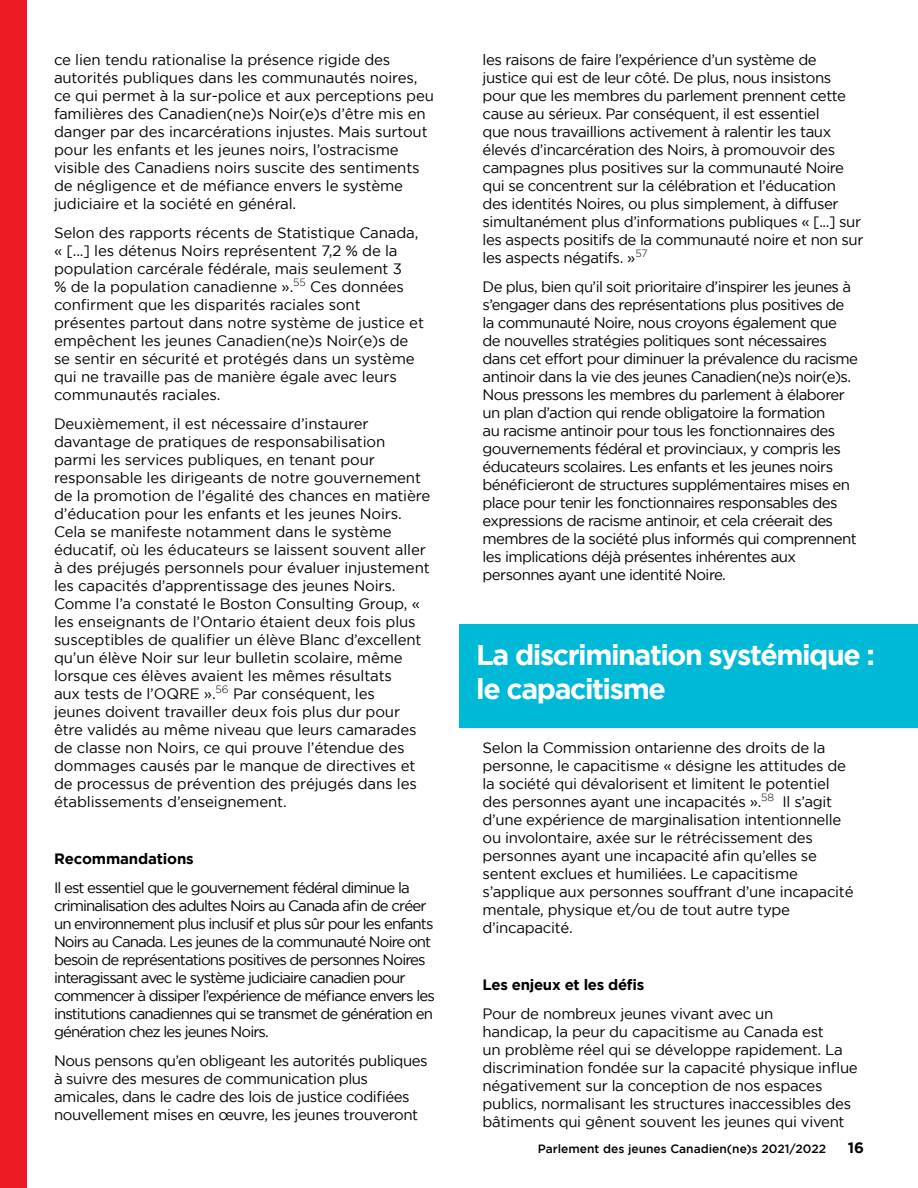
<style>
.page{position:relative;width:918px;height:1188px;background:#fff}
.page>*{position:absolute;margin:0;border:0;box-sizing:border-box;transform-origin:0 0}
.t1{font:700 28.5px/34.2px "Gotham";letter-spacing:-.05em;color:#fff}
.t2{font:15px/18px "Gotham";letter-spacing:-.02em;color:#000}
.t3{font:15px/18px "Gotham";letter-spacing:-.04em;color:#000}
.t4{font:15px/18px "Gotham";letter-spacing:-.06em;color:#000}
.t5{font:700 15px "Gotham";letter-spacing:-.01em;color:#000}
.t6{font:500 12px "Gotham";color:#000}
</style>
<div class="page">
<div style="left:459px;top:624px;width:459px;height:104px;background:#00b9d6"></div>
<div style="left:0;top:0;width:26px;height:1188px;background:#ed1c24"></div>
<p class="t2" style="left:54px;top:50px;width:382px">ce lien tendu rationalise la présence rigide des autorités publiques dans les communautés noires, ce qui permet à la sur-police et aux perceptions peu familières des Canadien(ne)s Noir(e)s d’être mis en danger par des incarcérations injustes. Mais surtout pour les enfants et les jeunes noirs, l’ostracisme visible des Canadiens noirs suscite des sentiments de négligence et de méfiance envers le système judiciaire et la société en général.</p>
<p class="t2" style="left:54px;top:223px;width:372px">Selon des rapports récents de Statistique Canada, « [...] les détenus Noirs représentent 7,2 % de la population carcérale fédérale, mais seulement 3<br>% de la population canadienne ».<sup>55</sup> Ces données confirment que les disparités raciales sont présentes partout dans notre système de justice et empêchent les jeunes Canadien(ne)s Noir(e)s de se sentir en sécurité et protégés dans un système qui ne travaille pas de manière égale avec leurs communautés raciales.</p>
<p class="t2" style="left:54px;top:414px;width:378px">Deuxièmement, il est nécessaire d’instaurer davantage de pratiques de responsabilisation parmi les services publiques, en tenant pour responsable les dirigeants de notre gouvernement de la promotion de l’égalité des chances en matière d’éducation pour les enfants et les jeunes Noirs.<br>Cela se manifeste notamment dans le système éducatif, où les éducateurs se laissent souvent aller à des préjugés personnels pour évaluer injustement les capacités d’apprentissage des jeunes Noirs.<br>Comme l’a constaté le Boston Consulting Group, « les enseignants de l’Ontario étaient deux fois plus susceptibles de qualifier un élève Blanc d’excellent qu’un élève Noir sur leur bulletin scolaire, même lorsque ces élèves avaient les mêmes résultats<br>aux tests de l’OQRE ».<sup>56</sup> Par conséquent, les<br>jeunes doivent travailler deux fois plus dur pour être validés au même niveau que leurs camarades de classe non Noirs, ce qui prouve l’étendue des dommages causés par le manque de directives et de processus de prévention des préjugés dans les établissements d’enseignement.</p>
<p class="t5" style="left:54px;top:850px;width:141px">Recommandations</p>
<p class="t4" style="left:54px;top:878px;width:382px">Il est essentiel que le gouvernement fédéral diminue la criminalisation des adultes Noirs au Canada afin de créer un environnement plus inclusif et plus sûr pour les enfants Noirs au Canada. Les jeunes de la communauté Noire ont besoin de représentations positives de personnes Noires interagissant avec le système judiciaire canadien pour commencer à dissiper l’expérience de méfiance envers les institutions canadiennes qui se transmet de génération en génération chez les jeunes Noirs.</p>
<p class="t2" style="left:54px;top:1051px;width:375px">Nous pensons qu’en obligeant les autorités publiques à suivre des mesures de communication plus amicales, dans le cadre des lois de justice codifiées nouvellement mises en œuvre, les jeunes trouveront</p>
<p class="t2" style="left:483px;top:50px;width:382px">les raisons de faire l’expérience d’un système de justice qui est de leur côté. De plus, nous insistons pour que les membres du parlement prennent cette cause au sérieux. Par conséquent, il est essentiel<br>que nous travaillions activement à ralentir les taux élevés d’incarcération des Noirs, à promouvoir des campagnes plus positives sur la communauté Noire qui se concentrent sur la célébration et l’éducation des identités Noires, ou plus simplement, à diffuser simultanément plus d’informations publiques « [...] sur les aspects positifs de la communauté noire et non sur les aspects négatifs. »<sup>57</sup></p>
<p class="t3" style="left:483px;top:277px;width:377px">De plus, bien qu’il soit prioritaire d’inspirer les jeunes à s’engager dans des représentations plus positives de la communauté Noire, nous croyons également que de nouvelles stratégies politiques sont nécessaires dans cet effort pour diminuer la prévalence du racisme antinoir dans la vie des jeunes Canadien(ne)s noir(e)s.<br>Nous pressons les membres du parlement à élaborer un plan d’action qui rende obligatoire la formation<br>au racisme antinoir pour tous les fonctionnaires des gouvernements fédéral et provinciaux, y compris les éducateurs scolaires. Les enfants et les jeunes noirs bénéficieront de structures supplémentaires mises en place pour tenir les fonctionnaires responsables des expressions de racisme antinoir, et cela créerait des membres de la société plus informés qui comprennent les implications déjà présentes inhérentes aux personnes ayant une identité Noire.</p>
<h1 class="t1" style="left:476px;top:637px;width:400px">La discrimination systémique : le capacitisme</h1>
<p class="t2" style="left:483px;top:738px;width:372px">Selon la Commission ontarienne des droits de la personne, le capacitisme « désigne les attitudes de la société qui dévalorisent et limitent le potentiel des personnes ayant une incapacités ».<sup>58</sup> Il s’agit d’une expérience de marginalisation intentionnelle ou involontaire, axée sur le rétrécissement des personnes ayant une incapacité afin qu’elles se sentent exclues et humiliées. Le capacitisme s’applique aux personnes souffrant d’une incapacité mentale, physique et/ou de tout autre type d’incapacité.</p>
<p class="t5" style="left:483px;top:976px;width:163px">Les enjeux et les défis</p>
<p class="t2" style="left:483px;top:1004px;width:377px">Pour de nombreux jeunes vivant avec un<br>handicap, la peur du capacitisme au Canada est<br>un problème réel qui se développe rapidement. La discrimination fondée sur la capacité physique influe négativement sur la conception de nos espaces publics, normalisant les structures inaccessibles des bâtiments qui gênent souvent les jeunes qui vivent</p>
<p class="t6" style="left:538px;top:1142px;width:290px">Parlement des jeunes Canadien(ne)s 2021/2022</p>
<p class="t5" style="left:848px;top:1139px;width:18px">16</p>
</div>
